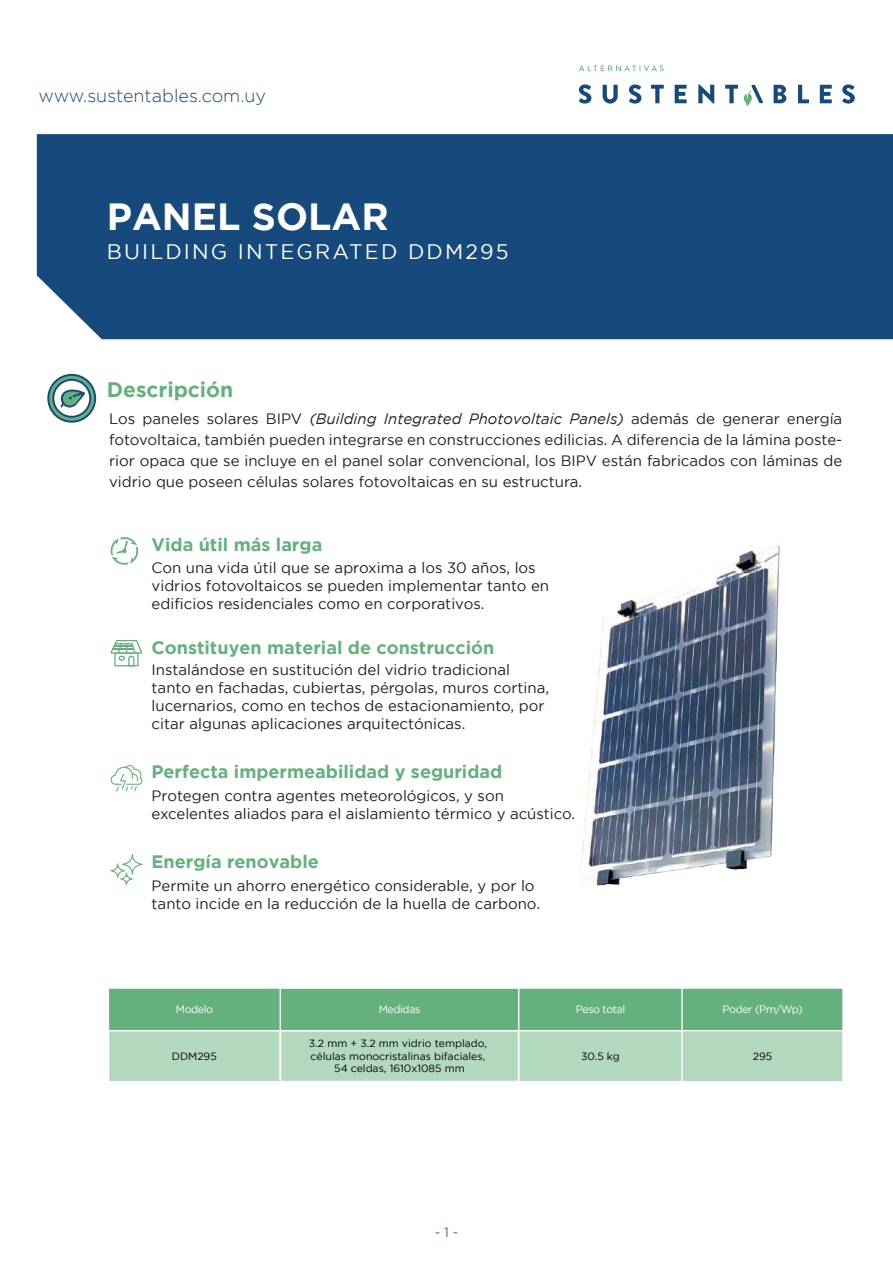
<style>
.page{position:relative;width:893px;height:1263px;background:#fff}
.page>*{position:absolute;margin:0;border:0;box-sizing:border-box;transform-origin:0 0}
.t1{font:700 37.8px "Gotham";color:#fff}
.t2{font:21px "Gotham";letter-spacing:.1em;color:#fff}
.t3{font:700 21px "Gotham";color:#65b17e}
.t4{font:700 18px "Gotham";color:#65b17e}
.t5{font:300 18px "Gotham";color:#16497c}
.t6{font:15px/18px "Gotham";color:#231f20}
.t7{font:13.5px "Gotham";color:#16497c}
.t8{font:10.65px "Gotham";letter-spacing:-.035em;color:#fff}
.t9{font:10.5px/12.6px "Gotham";color:#000001;text-align:center}
.s1{font-style:italic}
</style>
<div class="page">
<img style="left:580px;top:545px;width:200px;height:341px">
<div style="left:37px;top:134px;width:856px;height:205px;background:#16497c"></div>
<svg style="left:579px;top:84px;width:12px;height:20px"></svg>
<svg style="left:603px;top:85px;width:15px;height:19px"></svg>
<svg style="left:629px;top:84px;width:12px;height:20px"></svg>
<svg style="left:651px;top:85px;width:13px;height:18px"></svg>
<svg style="left:675px;top:85px;width:12px;height:18px"></svg>
<svg style="left:698px;top:84px;width:16px;height:20px"></svg>
<svg style="left:725px;top:85px;width:13px;height:18px"></svg>
<svg style="left:774px;top:85px;width:12px;height:18px"></svg>
<svg style="left:798px;top:85px;width:11px;height:18px"></svg>
<svg style="left:820px;top:85px;width:12px;height:18px"></svg>
<svg style="left:842px;top:84px;width:13px;height:20px"></svg>
<svg style="left:744px;top:85px;width:19px;height:22px"></svg>
<svg style="left:579px;top:65px;width:85px;height:6px"></svg>
<div style="left:681px;top:1030px;width:162px;height:52px;background:#b2d8be;border:1px solid #fff"></div>
<div style="left:518px;top:1030px;width:165px;height:52px;background:#b2d8be;border:1px solid #fff"></div>
<div style="left:279px;top:1030px;width:241px;height:52px;background:#b2d8be;border:2px solid #fff"></div>
<div style="left:518px;top:987px;width:165px;height:44px;background:#65b17e;border:1px solid #fff"></div>
<div style="left:682px;top:988px;width:161px;height:43px;background:#65b17e;border:1px solid #fff"></div>
<div style="left:279px;top:987px;width:240px;height:44px;background:#65b17e;border:1px solid #fff"></div>
<div style="left:108px;top:1030px;width:173px;height:52px;background:#b2d8be;border:2px solid #fff"></div>
<div style="left:108px;top:987px;width:173px;height:44px;background:#65b17e;border:1px solid #fff"></div>
<svg style="left:47px;top:374px;width:49px;height:49px"></svg>
<svg style="left:111px;top:537px;width:27px;height:28px"></svg>
<svg style="left:111px;top:640px;width:31px;height:26px"></svg>
<svg style="left:110px;top:765px;width:33px;height:27px"></svg>
<svg style="left:111px;top:854px;width:32px;height:31px"></svg>
<p class="t5" style="left:38px;top:86px;width:229px">www.sustentables.com.uy</p>
<h1 class="t1" style="left:107px;top:195px;width:283px">PANEL SOLAR</h1>
<h2 class="t2" style="left:107px;top:240px;width:403px">BUILDING INTEGRATED DDM295</h2>
<h2 class="t3" style="left:107px;top:378px;width:128px">Descripción</h2>
<p class="t6" style="left:109px;top:408px;width:735px;line-height:21px;text-align:justify">Los paneles solares BIPV <span class="s1">(Building Integrated Photovoltaic Panels)</span> además de generar energía fotovoltaica, también pueden integrarse en construcciones edilicias. A diferencia de la lámina poste&shy;rior opaca que se incluye en el panel solar convencional, los BIPV están fabricados con láminas de vidrio que poseen células solares fotovoltaicas en su estructura.</p>
<p class="t4" style="left:152px;top:534px;width:172px">Vida útil más larga</p>
<p class="t6" style="left:152px;top:559px;width:399px">Con una vida útil que se aproxima a los 30 años, los vidrios fotovoltaicos se pueden implementar tanto en edificios residenciales como en corporativos.</p>
<p class="t4" style="left:152px;top:638px;width:344px">Constituyen material de construcción</p>
<p class="t6" style="left:152px;top:661px;width:399px">Instalándose en sustitución del vidrio tradicional tanto en fachadas, cubiertas, pérgolas, muros cortina, lucernarios, como en techos de estacionamiento, por citar algunas aplicaciones arquitectónicas.</p>
<p class="t4" style="left:152px;top:761px;width:352px">Perfecta impermeabilidad y seguridad</p>
<p class="t6" style="left:152px;top:786px;width:425px">Protegen contra agentes meteorológicos, y son excelentes aliados para el aislamiento térmico y acústico.</p>
<p class="t4" style="left:152px;top:851px;width:169px">Energía renovable</p>
<p class="t6" style="left:152px;top:876px;width:390px">Permite un ahorro energético considerable, y por lo tanto incide en la reducción de la huella de carbono.</p>
<p class="t8" style="left:176px;top:1003px;width:39px">Modelo</p>
<p class="t8" style="left:379px;top:1003px;width:43px">Medidas</p>
<p class="t8" style="left:576px;top:1003px;width:51px">Peso total</p>
<p class="t8" style="left:722px;top:1003px;width:82px">Poder (Pm/Wp)</p>
<p class="t9" style="left:309px;top:1037px;width:180px">3.2 mm + 3.2 mm vidrio templado, células monocristalinas bifaciales,<br>54 celdas, 1610x1085 mm</p>
<p class="t9" style="left:172px;top:1049px;width:46px">DDM295</p>
<p class="t9" style="left:581px;top:1049px;width:40px">30.5 kg</p>
<p class="t9" style="left:753px;top:1049px;width:21px">295</p>
<p class="t7" style="left:434px;top:1225px;width:25px">- 1 -</p>
</div>
